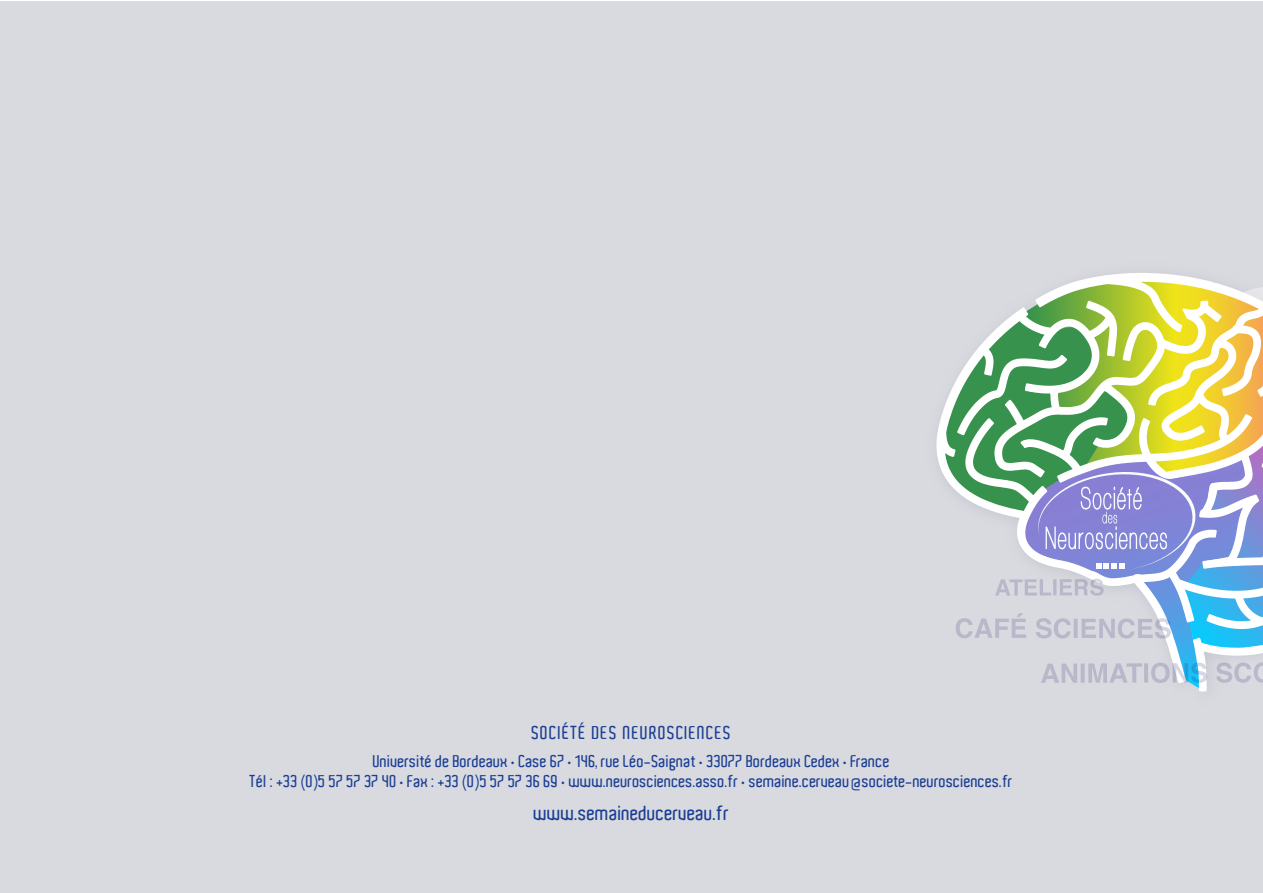
<style>
.page{position:relative;width:1263px;height:893px;background:#fff}
.page>*{position:absolute;margin:0;border:0;box-sizing:border-box;transform-origin:0 0}
.t1{font:600 19.8px "Aldo";color:#1c3f94}
.t2{font:600 18px "Aldo";letter-spacing:.06em;color:#1c3f94}
.t3{font:600 16.5px/19.8px "Aldo";color:#1c3f94;text-align:center}
</style>
<div class="page">
<div style="left:0;top:1px;width:1263px;height:892px;background:#dadae0"></div>
<svg style="left:1066px;top:274px;width:156px;height:418px"></svg>
<svg style="left:941px;top:285px;width:322px;height:398px"></svg>
<p class="t2" style="left:532px;top:723px;width:201px">SOCIÉTÉ DES NEUROSCIENCES</p>
<p class="t3" style="left:250px;top:752px;width:764px">Université de Bordeaux • Case 67 • 146, rue Léo-Saignat • 33077 Bordeaux Cedex • France<br>Tél : +33 (0)5 57 57 37 40 • Fax : +33 (0)5 57 57 36 69 • www.neurosciences.asso.fr • semaine.cerveau@societe-neurosciences.fr</p>
<p class="t1" style="left:534px;top:801px;width:197px">www.semaineducerveau.fr</p>
</div>
